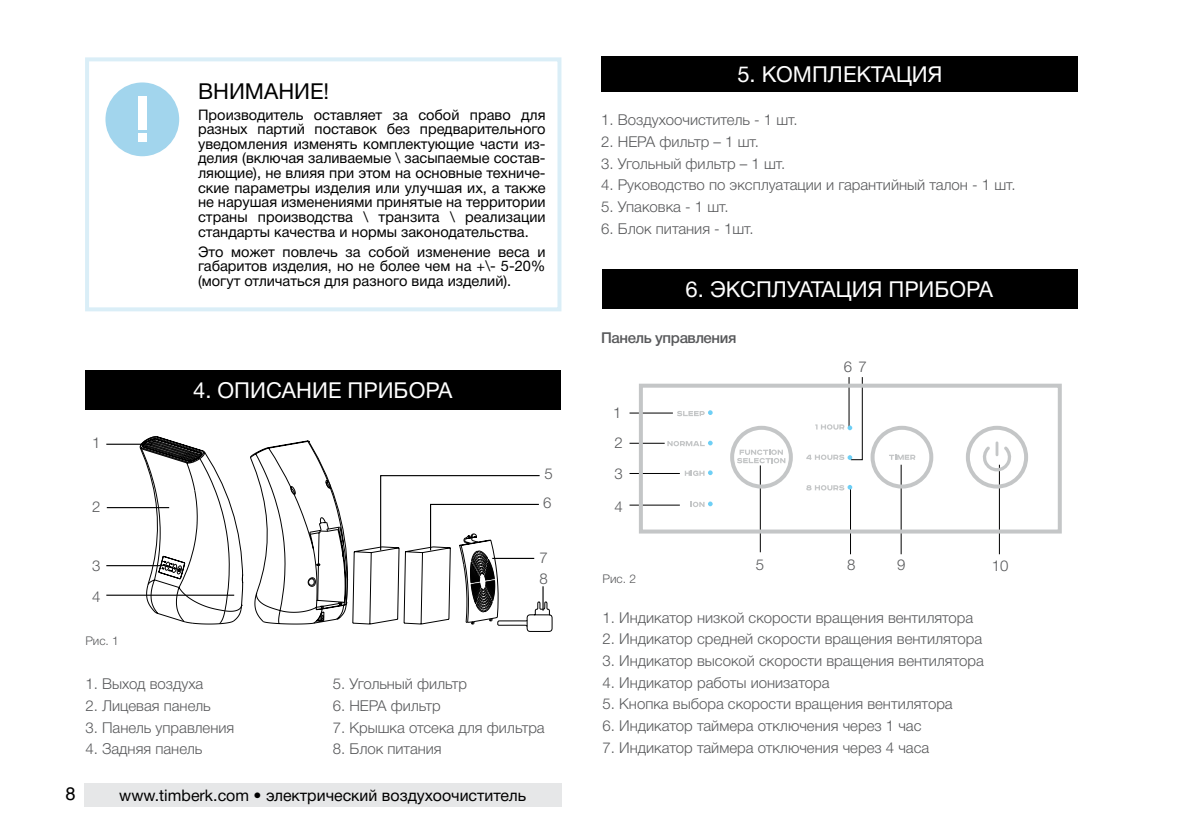
<style>
.page{position:relative;width:1191px;height:840px;background:#fff}
.page>*{position:absolute;margin:0;border:0;box-sizing:border-box;transform-origin:0 0}
.t1{font:22px "Helvetica Neue Cyr";color:#fff}
.t2{font:22px "Helvetica Neue Cyr";color:#000}
.t3{font:18px "Helios C";color:#000}
.t4{font:16px "Helvetica Neue Cyr";color:#000}
.t5{font:300 15px/30.2px "Helvetica Neue Cyr";color:#58595b}
.t6{font:500 15px "Helvetica Neue Cyr";letter-spacing:-.025em;color:#58595b}
.t7{font:14.6px/14.6px "Helvetica Neue Cyr";color:#000;text-align:justify}
.t8{font:300 12px "Helvetica Neue Cyr";color:#58595b}
</style>
<div class="page">
<div style="left:84px;top:782px;width:477px;height:24px;background:#e6e7e8"></div>
<div style="left:602px;top:56px;width:476px;height:36px;background:#000"></div>
<div style="left:602px;top:268px;width:475px;height:40px;background:#000"></div>
<div style="left:105px;top:82px;width:74px;height:74px;background:#a2d5ed;border-radius:50%"></div>
<div style="left:138px;top:96px;width:9px;height:34px;background:#fff"></div>
<div style="left:138px;top:133px;width:9px;height:9px;background:#fff"></div>
<div style="left:85px;top:57px;width:476px;height:254px;border:4px solid #a2d5ed"></div>
<div style="left:85px;top:369px;width:476px;height:40px;background:#000"></div>
<svg style="left:140px;top:436px;width:103px;height:188px"></svg>
<hr style="left:106px;top:443px;width:46px;height:1px;background:#000">
<hr style="left:107px;top:506px;width:62px;height:2px;background:#000">
<hr style="left:106px;top:564px;width:57px;height:2px;background:#000">
<hr style="left:106px;top:594px;width:128px;height:1px;background:#000">
<hr style="left:629px;top:412px;width:44px;height:1px;background:#000">
<hr style="left:760px;top:465px;width:1px;height:87px;background:#000">
<hr style="left:850px;top:487px;width:1px;height:67px;background:#000">
<hr style="left:900px;top:464px;width:1px;height:90px;background:#000">
<hr style="left:999px;top:464px;width:1px;height:90px;background:#000">
<hr style="left:629px;top:442px;width:35px;height:1px;background:#000">
<hr style="left:629px;top:473px;width:51px;height:1px;background:#000">
<hr style="left:629px;top:504px;width:51px;height:1px;background:#000">
<div style="left:639px;top:383px;width:422px;height:150px;border:4px solid #c4c6c7"></div>
<div style="left:966px;top:425px;width:62px;height:63px;border:4px solid #c4c6c7;border-radius:50%"></div>
<svg style="left:983px;top:441px;width:28px;height:30px"></svg>
<svg style="left:677px;top:410px;width:35px;height:6px"></svg>
<svg style="left:667px;top:440px;width:45px;height:6px"></svg>
<svg style="left:728px;top:377px;width:207px;height:113px"></svg>
<svg style="left:685px;top:470px;width:27px;height:5px"></svg>
<svg style="left:690px;top:501px;width:22px;height:6px"></svg>
<svg style="left:250px;top:440px;width:302px;height:191px"></svg>
<h1 class="t2" style="left:198px;top:79px;width:133px">ВНИМАНИЕ!</h1>
<p class="t7" style="left:198px;top:107px;width:349px">Производитель оставляет за собой право для разных партий поставок без предварительного уведомления изменять комплектующие части из&shy;делия (включая заливаемые \ засыпаемые состав&shy;ляющие), не влияя при этом на основные техниче&shy;ские параметры изделия или улучшая их, а также не нарушая изменениями принятые на территории страны производства \ транзита \ реализации стандарты качества и нормы законодательства.</p>
<p class="t7" style="left:198px;top:244px;width:349px">Это может повлечь за собой изменение веса и габаритов изделия, но не более чем на +\- 5-20% (могут отличаться для разного вида изделий).</p>
<p class="t5" style="left:92px;top:427px;width:10px">1</p>
<p class="t5" style="left:92px;top:491px;width:10px">2</p>
<p class="t5" style="left:92px;top:550px;width:10px">3<br>4</p>
<p class="t8" style="left:85px;top:633px;width:35px">Рис. 1</p>
<h1 class="t1" style="left:193px;top:378px;width:261px">4. ОПИСАНИЕ ПРИБОРА</h1>
<p class="t5" style="left:543px;top:459px;width:11px;line-height:29px">5<br>6</p>
<p class="t5" style="left:539px;top:547px;width:10px;line-height:20.4px">7<br>8</p>
<p class="t5" style="left:85px;top:668px;width:119px">1. Выход воздуха</p>
<p class="t5" style="left:85px;top:690px;width:127px">2. Лицевая панель</p>
<p class="t5" style="left:85px;top:711px;width:150px">3. Панель управления</p>
<p class="t5" style="left:85px;top:733px;width:118px">4. Задняя панель</p>
<p class="t5" style="left:333px;top:668px;width:136px">5. Угольный фильтр</p>
<p class="t5" style="left:333px;top:690px;width:110px">6. HEPA фильтр</p>
<p class="t5" style="left:333px;top:711px;width:213px">7. Крышка отсека для фильтра</p>
<p class="t5" style="left:333px;top:733px;width:110px">8. Блок питания</p>
<p class="t3" style="left:66px;top:782px;width:12px">8</p>
<p class="t4" style="left:119px;top:786px;width:408px">www.timberk.com • электрический воздухоочиститель</p>
<h1 class="t1" style="left:737px;top:62px;width:206px">5. КОМПЛЕКТАЦИЯ</h1>
<p class="t5" style="left:601px;top:105px;width:198px">1. Воздухоочиститель - 1 шт.</p>
<p class="t5" style="left:601px;top:126px;width:159px">2. НЕРА фильтр – 1 шт.</p>
<p class="t5" style="left:601px;top:148px;width:186px">3. Угольный фильтр – 1 шт.</p>
<p class="t5" style="left:601px;top:170px;width:416px">4. Руководство по эксплуатации и гарантийный талон - 1 шт.</p>
<p class="t5" style="left:601px;top:191px;width:129px">5. Упаковка - 1 шт.</p>
<p class="t5" style="left:601px;top:213px;width:154px">6. Блок питания - 1шт.</p>
<h1 class="t1" style="left:685px;top:277px;width:309px">6. ЭКСПЛУАТАЦИЯ ПРИБОРА</h1>
<p class="t6" style="left:601px;top:329px;width:137px">Панель управления</p>
<p class="t5" style="left:613px;top:398px;width:11px;text-align:justify">1<br>2<br>3</p>
<p class="t5" style="left:614px;top:491px;width:10px">4</p>
<p class="t8" style="left:602px;top:572px;width:35px">Рис. 2</p>
<p class="t5" style="left:844px;top:351px;width:25px">6 7</p>
<p class="t5" style="left:756px;top:549px;width:10px">5</p>
<p class="t5" style="left:847px;top:549px;width:10px">8</p>
<p class="t5" style="left:897px;top:549px;width:10px">9</p>
<p class="t5" style="left:991px;top:550px;width:18px">10</p>
<p class="t5" style="left:602px;top:602px;width:372px">1. Индикатор низкой скорости вращения вентилятора</p>
<p class="t5" style="left:602px;top:623px;width:381px">2. Индикатор средней скорости вращения вентилятора</p>
<p class="t5" style="left:602px;top:645px;width:383px">3. Индикатор высокой скорости вращения вентилятора</p>
<p class="t5" style="left:602px;top:667px;width:228px">4. Индикатор работы ионизатора</p>
<p class="t5" style="left:602px;top:688px;width:352px">5. Кнопка выбора скорости вращения вентилятора</p>
<p class="t5" style="left:602px;top:710px;width:320px">6. Индикатор таймера отключения через 1 час</p>
<p class="t5" style="left:602px;top:732px;width:328px">7. Индикатор таймера отключения через 4 часа</p>
</div>
